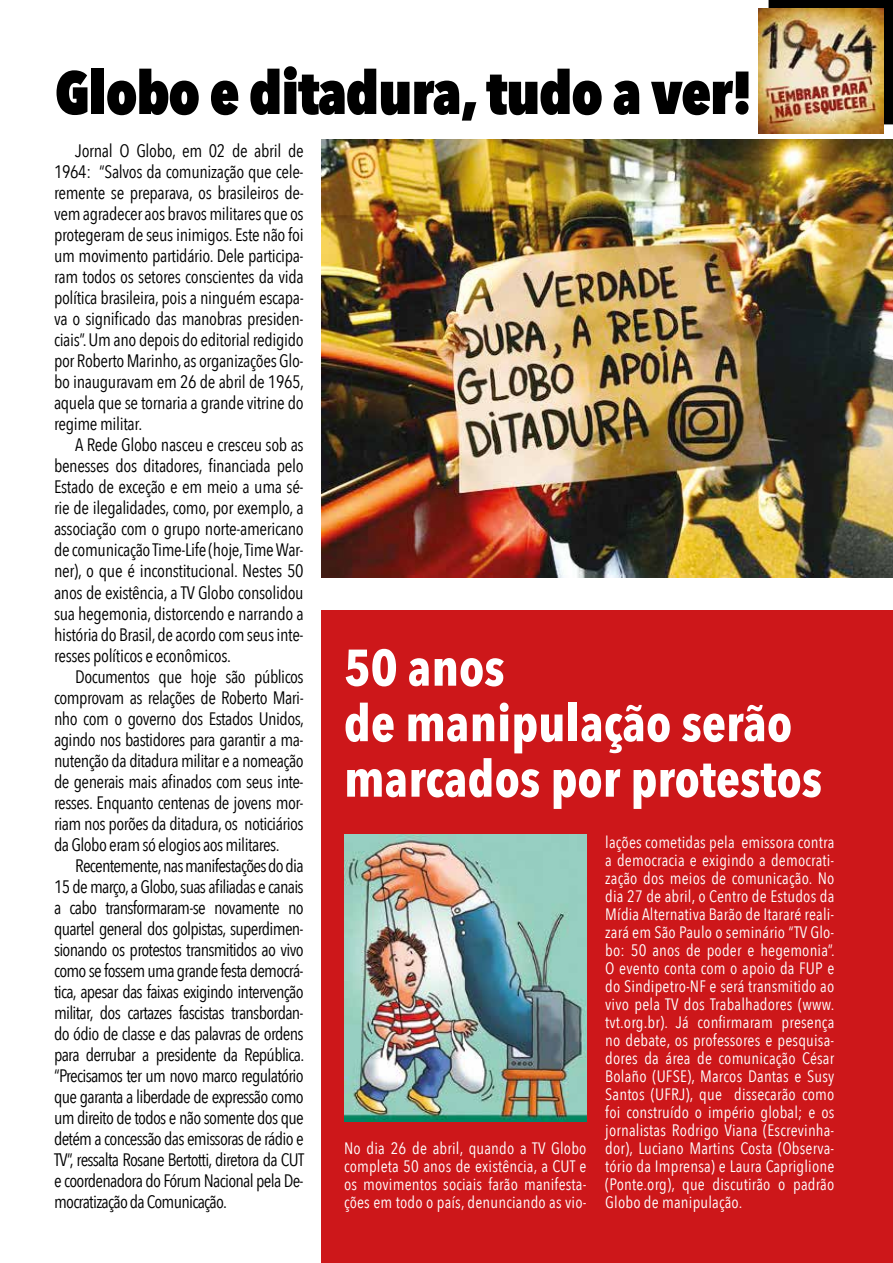
<style>
.page{position:relative;width:893px;height:1263px;background:#fff}
.page>*{position:absolute;margin:0;border:0;box-sizing:border-box;transform-origin:0 0}
.t1{font:800 60px "Avenir Next Condensed";letter-spacing:-.02em;color:#000}
.t2{font:700 51px/55.5px "Avenir Next Condensed";color:#fff}
.t3{font:18px/21px "Avenir Next Condensed";letter-spacing:-.03em;color:#000;text-align:justify}
.t4{font:16.5px/18px "Avenir Next Condensed";letter-spacing:.01em;color:#fff;text-align:justify}
</style>
<div class="page">
<div style="left:322px;top:610px;width:571px;height:653px;background:#cd171a"></div>
<svg style="left:768px;top:0;width:125px;height:124px;background:#140e04"></svg>
<img style="left:759px;top:9px;width:124px;height:124px">
<img style="left:322px;top:139px;width:571px;height:438px">
<img style="left:344px;top:834px;width:242px;height:287px">
<h1 class="t1" style="left:55px;top:55px;width:699px">Globo e ditadura, tudo a ver!</h1>
<p class="t3" style="left:54px;top:140px;width:252px;text-indent:21px">Jornal O Globo, em 02 de abril de 1964: “Salvos da comunização que cele&shy;remente se preparava, os brasileiros de&shy;vem agradecer aos bravos militares que os protegeram de seus inimigos. Este não foi um movimento partidário. Dele participa&shy;ram todos os setores conscientes da vida política brasileira, pois a ninguém escapa&shy;va o significado das manobras presiden&shy;ciais”. Um ano depois do editorial redigido por Roberto Marinho, as organizações Glo&shy;bo inauguravam em 26 de abril de 1965, aquela que se tornaria a grande vitrine do regime militar.</p>
<p class="t3" style="left:54px;top:434px;width:251px;text-indent:21px">A Rede Globo nasceu e cresceu sob as benesses dos ditadores, financiada pelo Estado de exceção e em meio a uma sé&shy;rie de ilegalidades, como, por exemplo, a associação com o grupo norte-americano de comunicação Time-Life (hoje, Time War&shy;ner), o que é inconstitucional. Nestes 50 anos de existência, a TV Globo consolidou sua hegemonia, distorcendo e narrando a história do Brasil, de acordo com seus inte&shy;resses políticos e econômicos.</p>
<p class="t3" style="left:54px;top:665px;width:252px;text-indent:21px">Documentos que hoje são públicos comprovam as relações de Roberto Mari&shy;nho com o governo dos Estados Unidos, agindo nos bastidores para garantir a ma&shy;nutenção da ditadura militar e a nomeação de generais mais afinados com seus inte&shy;resses. Enquanto centenas de jovens mor&shy;riam nos porões da ditadura, os noticiários da Globo eram só elogios aos militares.</p>
<p class="t3" style="left:54px;top:854px;width:252px;text-indent:21px">Recentemente, nas manifestações do dia 15 de março, a Globo, suas afiliadas e canais a cabo transformaram-se novamente no quartel general dos golpistas, superdimen&shy;sionando os protestos transmitidos ao vivo como se fossem uma grande festa democrá&shy;tica, apesar das faixas exigindo intervenção militar, dos cartazes fascistas transbordan&shy;do ódio de classe e das palavras de ordens para derrubar a presidente da República. “Precisamos ter um novo marco regulatório que garanta a liberdade de expressão como um direito de todos e não somente dos que detém a concessão das emissoras de rádio e TV”, ressalta Rosane Bertotti, diretora da CUT e coordenadora do Fórum Nacional pela De&shy;mocratização da Comunicação.</p>
<h2 class="t2" style="left:344px;top:640px;width:480px">50 anos<br>de manipulação serão marcados por protestos</h2>
<p class="t4" style="left:344px;top:1138px;width:244px">No dia 26 de abril, quando a TV Globo completa 50 anos de existência, a CUT e os movimentos sociais farão manifesta&shy;ções em todo o país, denunciando as vio-</p>
<p class="t4" style="left:605px;top:832px;width:231px">lações cometidas pela emissora contra a democracia e exigindo a democrati&shy;zação dos meios de comunicação. No dia 27 de abril, o Centro de Estudos da Mídia Alternativa Barão de Itararé reali&shy;zará em São Paulo o seminário “TV Glo&shy;bo: 50 anos de poder e hegemonia”.<br>O evento conta com o apoio da FUP e do Sindipetro-NF e será transmitido ao vivo pela TV dos Trabalhadores (www. tvt.org.br). Já confirmaram presença no debate, os professores e pesquisa&shy;dores da área de comunicação César Bolaño (UFSE), Marcos Dantas e Susy Santos (UFRJ), que dissecarão como foi construído o império global; e os jornalistas Rodrigo Viana (Escrevinha&shy;dor), Luciano Martins Costa (Observa&shy;tório da Imprensa) e Laura Capriglione (Ponte.org), que discutirão o padrão Globo de manipulação.</p>
</div>
